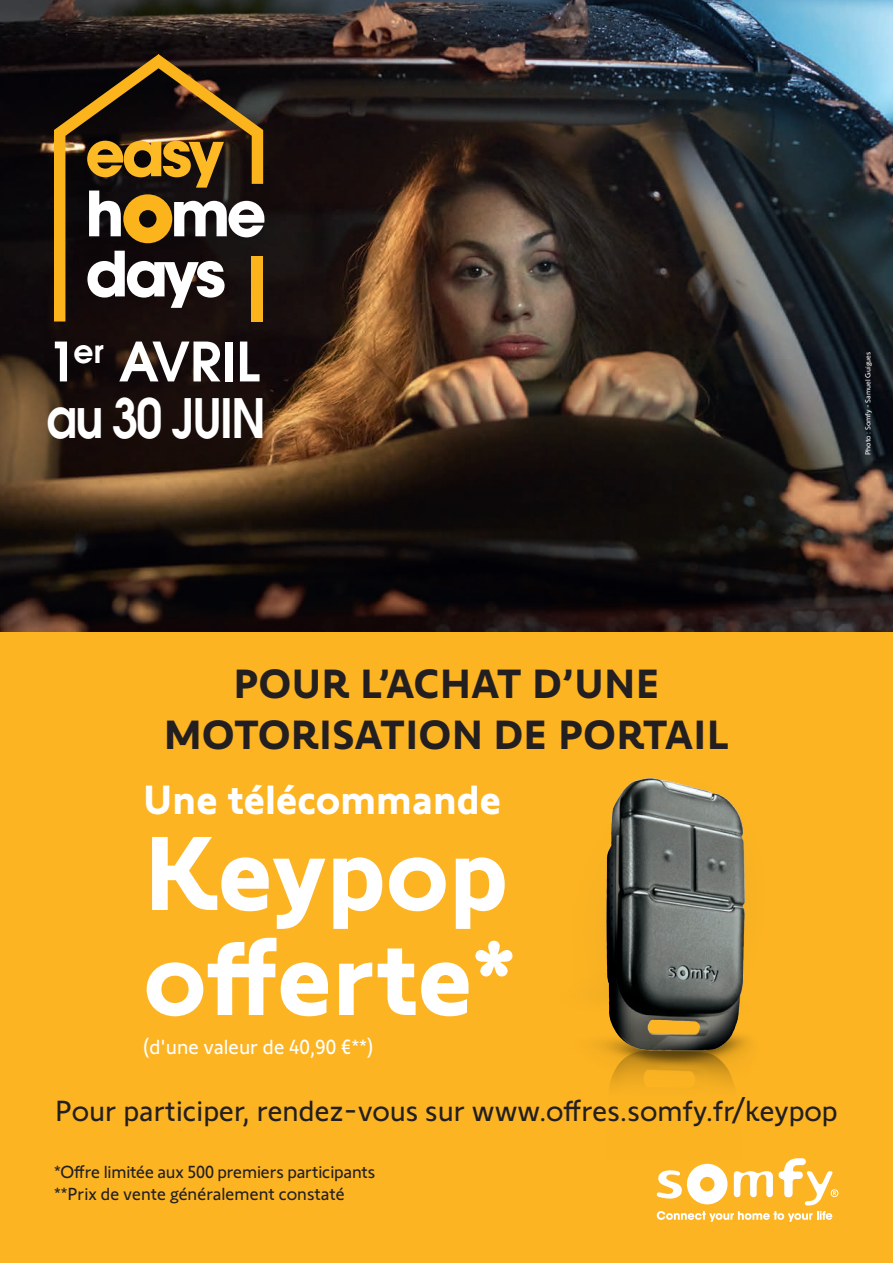
<style>
.page{position:relative;width:893px;height:1263px;background:#fff}
.page>*{position:absolute;margin:0;border:0;box-sizing:border-box;transform-origin:0 0}
.t1{font:700 108px "Somfy Sans";color:#fff}
.t2{font:600 54px/57px "Avant Garde";letter-spacing:-.04em;color:#fff}
.t3{font:700 42px/50.4px "Somfy Sans";letter-spacing:.01em;color:#231f20;text-align:center}
.t4{font:700 42px "Somfy Sans";color:#fff}
.t5{font:30px "Somfy Sans";color:#231f20}
.t6{font:21px "Somfy Sans";color:#fff}
.t7{font:18px "Somfy Sans";letter-spacing:-.01em;color:#231f20}
.t8{font:7.5px "Somfy Sans";color:#fff}
</style>
<div class="page">
<div style="left:0;top:629px;width:893px;height:634px;background:#fcb423"></div>
<img style="left:610px;top:1077px;width:124px;height:87px">
<img style="left:599px;top:777px;width:151px;height:300px">
<img style="left:0;top:0;width:893px;height:631px">
<svg style="left:657px;top:1164px;width:70px;height:40px"></svg>
<svg style="left:734px;top:1158px;width:104px;height:47px"></svg>
<svg style="left:657px;top:1211px;width:175px;height:11px"></svg>
<svg style="left:54px;top:54px;width:209px;height:267px;background:#4d3e29"></svg>
<div style="left:252px;top:256px;width:11px;height:65px;background:#fbb41b"></div>
<svg style="left:87px;top:141px;width:178px;height:102px"></svg>
<p class="t2" style="left:47px;top:332px;width:221px">1<sup>er</sup> AVRIL au 30 JUIN</p>
<p class="t8" style="left:862px;top:455px;width:105px;rotate:-90deg">Photo : Somfy - Samuel Guigues</p>
<p class="t3" style="left:164px;top:654px;width:567px">POUR L’ACHAT D’UNE<br>MOTORISATION DE PORTAIL</p>
<p class="t4" style="left:143px;top:765px;width:359px">Une télécommande</p>
<p class="t1" style="left:143px;top:785px;width:366px">Keypop</p>
<p class="t1" style="left:143px;top:890px;width:373px">offerte*</p>
<p class="t6" style="left:143px;top:1031px;width:232px">(d'une valeur de 40,90 €**)</p>
<p class="t5" style="left:55px;top:1088px;width:784px">Pour participer, rendez-vous sur www.offres.somfy.fr/keypop</p>
<p class="t7" style="left:54px;top:1158px;width:323px">*Offre limitée aux 500 premiers participants</p>
<p class="t7" style="left:54px;top:1180px;width:292px">**Prix de vente généralement constaté</p>
</div>
